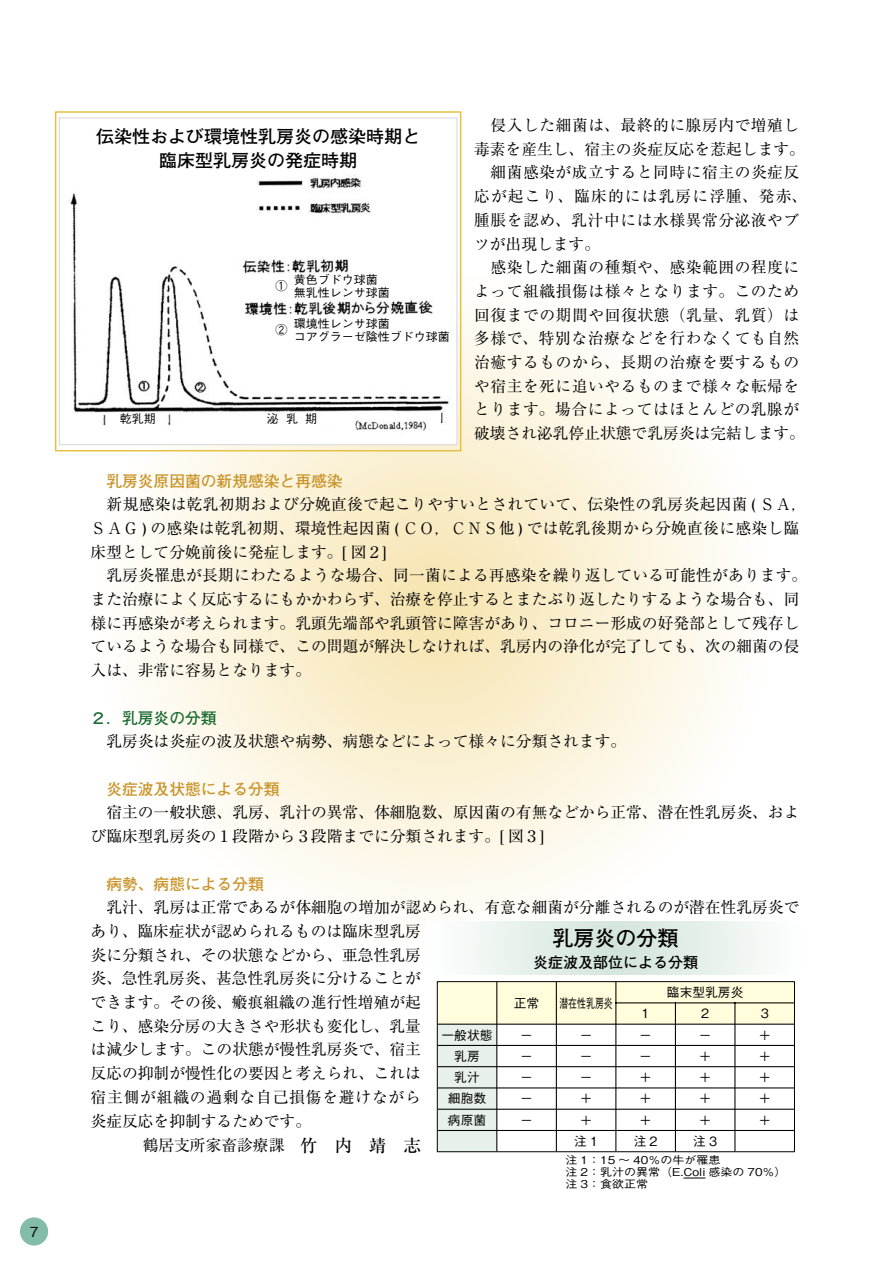
<style>
.page{position:relative;width:893px;height:1263px;background:#fff}
.page>*{position:absolute;margin:0;border:0;box-sizing:border-box;transform-origin:0 0}
.t1{font:700 21px "Futo Go B101 Pro";color:#000}
.t2{font:700 17.7px/23.5px "Futo Go B101";color:#000;text-align:center}
.t3{font:15.75px/23.7px "Ryumin Pro";color:#000}
.t4{font:15.75px/23.7px "Ryumin Pro";letter-spacing:.035em;color:#000}
.t5{font:15.75px/23.7px "Ryumin Pro";letter-spacing:.02em;color:#000}
.t6{font:700 15.75px "Futo Go B101 Pro";color:#c9942a}
.t7{font:700 15.75px "Futo Go B101 Pro";color:#1a6b31}
.t8{font:700 15px "Futo Go B101 Pro";color:#000}
.t9{font:500 13.8px "Gothic BBB Pro";color:#000}
.t10{font:500 12.75px "Gothic BBB Pro";color:#000}
.t11{font:500 12.75px "Gothic BBB Pro";color:#000;scale:.7 1}
.t12{font:500 11.7px/12.5px "Gothic BBB";color:#000}
.t13{font:500 10.8px "Gothic BBB Pro";color:#000;scale:1.11 1}
.t14{font:500 1.5px "Gothic BBB";color:#000}
.s1{font-weight:500;font-size:17.25px}
</style>
<div class="page">
<div style="left:20px;top:1217px;width:28px;height:28px;background:#83bda9;border-radius:50%"></div>
<svg style="left:93px;top:268px;width:680px;height:681px"></svg>
<div style="left:59px;top:118px;width:398px;height:327px;background:#fff"></div>
<div style="left:59px;top:118px;width:398px;height:327px;border:1px solid #d6d6d6"></div>
<img style="left:60px;top:171px;width:389px;height:264px">
<div style="left:55px;top:111px;width:406px;height:340px;border:1px solid #e7c041"></div>
<svg style="left:427px;top:922px;width:336px;height:53px"></svg>
<svg style="left:683px;top:1178px;width:22px;height:1px"></svg>
<hr style="left:437px;top:981px;width:60px;height:1px;background:#000">
<hr style="left:497px;top:981px;width:59px;height:1px;background:#000">
<hr style="left:556px;top:981px;width:60px;height:1px;background:#000">
<hr style="left:616px;top:981px;width:59px;height:1px;background:#000">
<hr style="left:675px;top:981px;width:60px;height:1px;background:#000">
<hr style="left:735px;top:981px;width:60px;height:1px;background:#000">
<svg style="left:437px;top:982px;width:358px;height:170px"></svg>
<p class="t9" style="left:30px;top:1220px;width:10px">7</p>
<p class="t2" style="left:96px;top:125px;width:325px">伝染性および環境性乳房炎の感染時期と臨床型乳房炎の発症時期</p>
<p class="t3" style="left:474px;top:112px;width:332px">　侵入した細菌は、最終的に腺房内で増殖し毒素を産生し、宿主の炎症反応を惹起します。</p>
<p class="t4" style="left:474px;top:160px;width:335px">　細菌感染が成立すると同時に宿主の炎症反応が起こり、臨床的には乳房に浮腫、発赤、腫脹を認め、乳汁中には水様異常分泌液やブツが出現します。</p>
<p class="t4" style="left:474px;top:254px;width:332px">　感染した細菌の種類や、感染範囲の程度によって組織損傷は様々となります。このため回復までの期間や回復状態（乳量、乳質）は多様で、特別な治療などを行わなくても自然治癒するものから、長期の治療を要するものや宿主を死に追いやるものまで様々な転帰をとります。場合によってはほとんどの乳腺が破壊され泌乳停止状態で乳房炎は完結します。</p>
<p class="t6" style="left:106px;top:468px;width:238px">乳房炎原因菌の新規感染と再感染</p>
<p class="t5" style="left:91px;top:491px;width:718px">　新規感染は乾乳初期および分娩直後で起こりやすいとされていて、伝染性の乳房炎起因菌 ( ＳＡ，<br>ＳＡＧ ) の感染は乾乳初期、環境性起因菌 ( ＣＯ，ＣＮＳ他 ) では乾乳後期から分娩直後に感染し臨床型として分娩前後に発症します。[ 図２[</p>
<p class="t3" style="left:91px;top:562px;width:718px">　乳房炎罹患が長期にわたるような場合、同一菌による再感染を繰り返している可能性があります。また治療によく反応するにもかかわらず、治療を停止するとまたぶり返したりするような場合も、同様に再感染が考えられます。乳頭先端部や乳頭管に障害があり、コロニー形成の好発部として残存しているような場合も同様で、この問題が解決しなければ、乳房内の浄化が完了しても、次の細菌の侵入は、非常に容易となります。</p>
<p class="t7" style="left:91px;top:705px;width:127px">２．乳房炎の分類</p>
<p class="t3" style="left:91px;top:728px;width:537px">　乳房炎は炎症の波及状態や病勢、病態などによって様々に分類されます。</p>
<p class="t6" style="left:106px;top:776px;width:175px">炎症波及状態による分類</p>
<p class="t3" style="left:91px;top:799px;width:710px">　宿主の一般状態、乳房、乳汁の異常、体細胞数、原因菌の有無などから正常、潜在性乳房炎、および臨床型乳房炎の１段階から３段階までに分類されます。[ 図３[</p>
<p class="t6" style="left:106px;top:871px;width:159px">病勢、病態による分類</p>
<p class="t3" style="left:91px;top:894px;width:710px">　乳汁、乳房は正常であるが体細胞の増加が認められ、有意な細菌が分離されるのが潜在性乳房炎であり、臨床症状が認められるものは臨床型乳房<br>炎に分類され、その状態などから、亜急性乳房<br>炎、急性乳房炎、甚急性乳房炎に分けることが<br>できます。その後、瘢痕組織の進行性増殖が起<br>こり、感染分房の大きさや形状も変化し、乳量<br>は減少します。この状態が慢性乳房炎で、宿主<br>反応の抑制が慢性化の要因と考えられ、これは<br>宿主側が組織の過剰な自己損傷を避けながら<br>炎症反応を抑制するためです。</p>
<p class="t3" style="left:143px;top:1132px;width:280px">鶴居支所家畜診療課　<span class="s1">竹　内　靖　志</span></p>
<p class="t12" style="left:294px;top:274px;width:97px">黄色ブドウ球菌無乳性レンサ球菌</p>
<p class="t12" style="left:294px;top:318px;width:157px">環境性レンサ球菌<br>コアグラーゼ陰性ブドウ球菌</p>
<p class="t12" style="left:275px;top:280px;width:13px">1</p>
<p class="t12" style="left:275px;top:323px;width:13px">2</p>
<p class="t14" style="left:267px;top:422px;width:13px">泌</p>
<p class="t12" style="left:120px;top:413px;width:37px">乾乳期</p>
<p class="t14" style="left:305px;top:422px;width:13px">期</p>
<p class="t14" style="left:286px;top:422px;width:13px">乳</p>
<p class="t1" style="left:552px;top:921px;width:127px">乳房炎の分類</p>
<p class="t8" style="left:533px;top:950px;width:166px">炎症波及部位による分類</p>
<p class="t10" style="left:667px;top:982px;width:78px">臨末型乳房炎</p>
<p class="t11" style="left:559px;top:993px;width:78px">潜在性乳房炎</p>
<p class="t10" style="left:514px;top:993px;width:27px">正常</p>
<p class="t10" style="left:699px;top:1003px;width:14px">２</p>
<p class="t10" style="left:758px;top:1003px;width:14px">３</p>
<p class="t10" style="left:639px;top:1003px;width:14px">１</p>
<p class="t10" style="left:442px;top:1024px;width:52px">一般状態</p>
<p class="t10" style="left:758px;top:1024px;width:14px">＋</p>
<p class="t10" style="left:520px;top:1024px;width:14px">－</p>
<p class="t10" style="left:580px;top:1024px;width:14px">－</p>
<p class="t10" style="left:639px;top:1024px;width:14px">－</p>
<p class="t10" style="left:699px;top:1024px;width:14px">－</p>
<p class="t10" style="left:454px;top:1046px;width:27px">乳房</p>
<p class="t10" style="left:699px;top:1046px;width:14px">＋</p>
<p class="t10" style="left:758px;top:1046px;width:14px">＋</p>
<p class="t10" style="left:520px;top:1046px;width:14px">－</p>
<p class="t10" style="left:580px;top:1046px;width:14px">－</p>
<p class="t10" style="left:639px;top:1046px;width:14px">－</p>
<p class="t10" style="left:454px;top:1067px;width:27px">乳汁</p>
<p class="t10" style="left:639px;top:1067px;width:14px">＋</p>
<p class="t10" style="left:699px;top:1067px;width:14px">＋</p>
<p class="t10" style="left:758px;top:1067px;width:14px">＋</p>
<p class="t10" style="left:520px;top:1067px;width:14px">－</p>
<p class="t10" style="left:580px;top:1067px;width:14px">－</p>
<p class="t10" style="left:448px;top:1088px;width:40px">細胞数</p>
<p class="t10" style="left:580px;top:1088px;width:14px">＋</p>
<p class="t10" style="left:639px;top:1088px;width:14px">＋</p>
<p class="t10" style="left:699px;top:1088px;width:14px">＋</p>
<p class="t10" style="left:758px;top:1088px;width:14px">＋</p>
<p class="t10" style="left:520px;top:1088px;width:14px">－</p>
<p class="t10" style="left:448px;top:1110px;width:40px">病原菌</p>
<p class="t10" style="left:580px;top:1110px;width:14px">＋</p>
<p class="t10" style="left:639px;top:1110px;width:14px">＋</p>
<p class="t10" style="left:699px;top:1110px;width:14px">＋</p>
<p class="t10" style="left:758px;top:1110px;width:14px">＋</p>
<p class="t10" style="left:520px;top:1110px;width:14px">－</p>
<p class="t10" style="left:574px;top:1131px;width:25px">注1</p>
<p class="t10" style="left:634px;top:1131px;width:25px">注2</p>
<p class="t10" style="left:693px;top:1131px;width:25px">注3</p>
<p class="t13" style="left:566px;top:1152px;width:141px">注 1：15 ～ 40％の牛が罹患</p>
<p class="t13" style="left:566px;top:1164px;width:201px">注 2：乳汁の異常（E.Coli 感染の 70％(</p>
<p class="t13" style="left:566px;top:1176px;width:76px">注 3：食欲正常</p>
</div>
